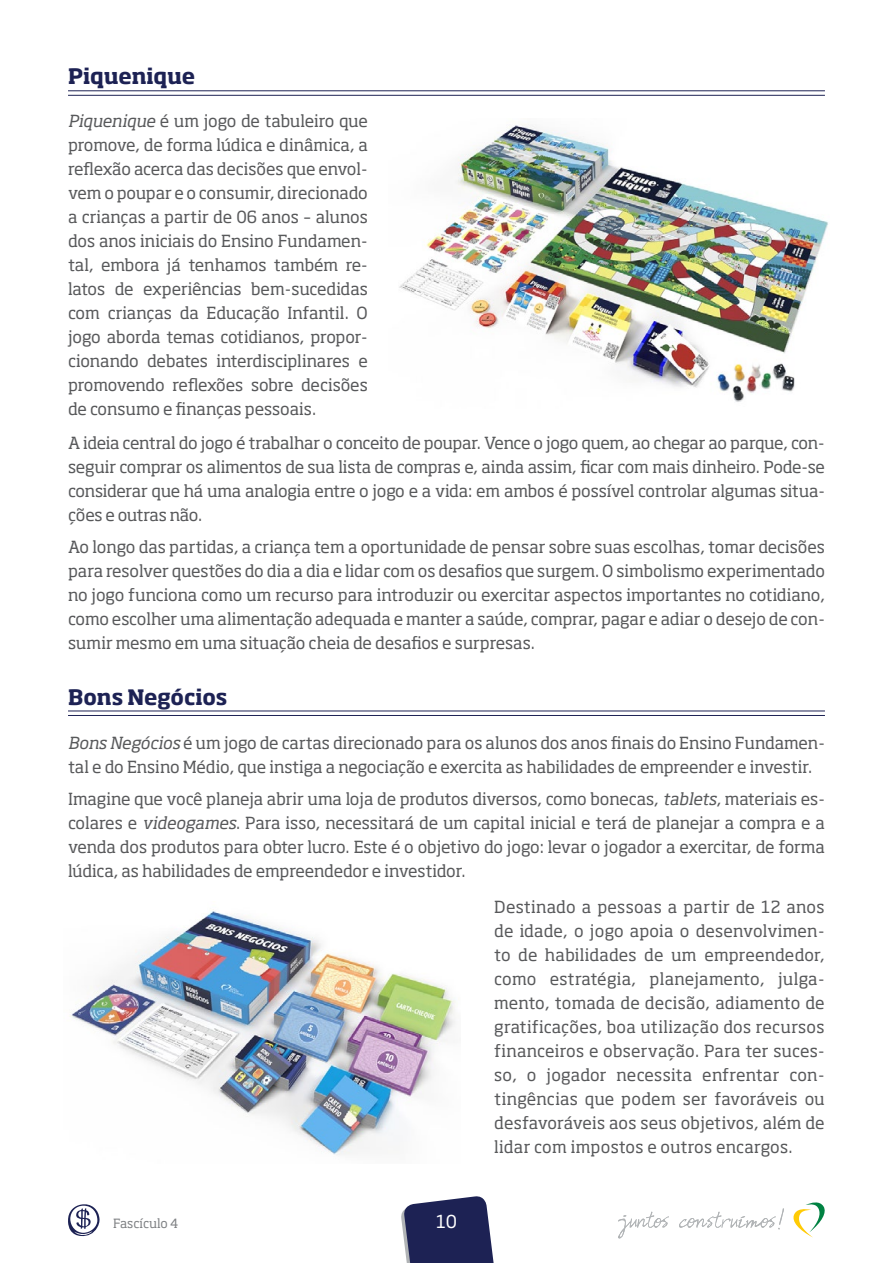
<style>
.page{position:relative;width:893px;height:1263px;background:#fff}
.page>*{position:absolute;margin:0;border:0;box-sizing:border-box;transform-origin:0 0}
.t1{font:700 21px "Soho Std";letter-spacing:-.005em;color:#1d2254}
.t2{font:17.7px "Soho Std";color:#fff}
.t3{font:16.5px/24px "Soho Std";letter-spacing:-.01em;color:#58595b;text-align:justify}
.t4{font:12.6px "Soho Std";letter-spacing:-.01em;color:#808285}
.s1{font-style:italic}
</style>
<div class="page">
<svg style="left:401px;top:1196px;width:93px;height:67px;background:#40446e"></svg>
<svg style="left:793px;top:1202px;width:32px;height:35px"></svg>
<svg style="left:618px;top:1208px;width:166px;height:30px"></svg>
<svg style="left:68px;top:1204px;width:32px;height:32px"></svg>
<hr style="left:68px;top:711px;width:757px;height:1px;background:#1d2254">
<hr style="left:68px;top:715px;width:757px;height:1px;background:#1d2254">
<hr style="left:68px;top:90px;width:757px;height:1px;background:#1d2254">
<hr style="left:68px;top:95px;width:757px;height:1px;background:#1d2254">
<img style="left:70px;top:911px;width:385px;height:244px">
<img style="left:399px;top:124px;width:429px;height:278px">
<p class="t1" style="left:68px;top:63px;width:129px">Piquenique</p>
<p class="t3" style="left:68px;top:108px;width:301px"><span class="s1">Piquenique</span> é um jogo de tabuleiro que promove, de forma lúdica e dinâmica, a reflexão acerca das decisões que envol&shy;vem o poupar e o consumir, direcionado a crianças a partir de 06 anos – alunos dos anos iniciais do Ensino Fundamen&shy;tal, embora já tenhamos também re&shy;latos de experiências bem-sucedidas com crianças da Educação Infantil. O jogo aborda temas cotidianos, propor&shy;cionando debates interdisciplinares e promovendo reflexões sobre decisões de consumo e finanças pessoais.</p>
<p class="t3" style="left:68px;top:430px;width:758px">A ideia central do jogo é trabalhar o conceito de poupar. Vence o jogo quem, ao chegar ao parque, con&shy;seguir comprar os alimentos de sua lista de compras e, ainda assim, ficar com mais dinheiro. Pode-se considerar que há uma analogia entre o jogo e a vida: em ambos é possível controlar algumas situa&shy;ções e outras não.</p>
<p class="t3" style="left:68px;top:535px;width:758px">Ao longo das partidas, a criança tem a oportunidade de pensar sobre suas escolhas, tomar decisões para resolver questões do dia a dia e lidar com os desafios que surgem. O simbolismo experimentado no jogo funciona como um recurso para introduzir ou exercitar aspectos importantes no cotidiano, como escolher uma alimentação adequada e manter a saúde, comprar, pagar e adiar o desejo de con&shy;sumir mesmo em uma situação cheia de desafios e surpresas.</p>
<p class="t1" style="left:68px;top:683px;width:161px">Bons Negócios</p>
<p class="t3" style="left:68px;top:730px;width:758px"><span class="s1">Bons Negócios</span> é um jogo de cartas direcionado para os alunos dos anos finais do Ensino Fundamen&shy;tal e do Ensino Médio, que instiga a negociação e exercita as habilidades de empreender e investir.</p>
<p class="t3" style="left:68px;top:787px;width:758px">Imagine que você planeja abrir uma loja de produtos diversos, como bonecas, <span class="s1">tablets</span>, materiais es&shy;colares e <span class="s1">videogames</span>. Para isso, necessitará de um capital inicial e terá de planejar a compra e a venda dos produtos para obter lucro. Este é o objetivo do jogo: levar o jogador a exercitar, de forma lúdica, as habilidades de empreendedor e investidor.</p>
<p class="t4" style="left:113px;top:1215px;width:67px">Fascículo 4</p>
<p class="t2" style="left:436px;top:1210px;width:23px">10</p>
<p class="t3" style="left:494px;top:895px;width:332px">Destinado a pessoas a partir de 12 anos de idade, o jogo apoia o desenvolvimen&shy;to de habilidades de um empreendedor, como estratégia, planejamento, julga&shy;mento, tomada de decisão, adiamento de gratificações, boa utilização dos recursos financeiros e observação. Para ter suces&shy;so, o jogador necessita enfrentar con&shy;tingências que podem ser favoráveis ou desfavoráveis aos seus objetivos, além de lidar com impostos e outros encargos.</p>
</div>
